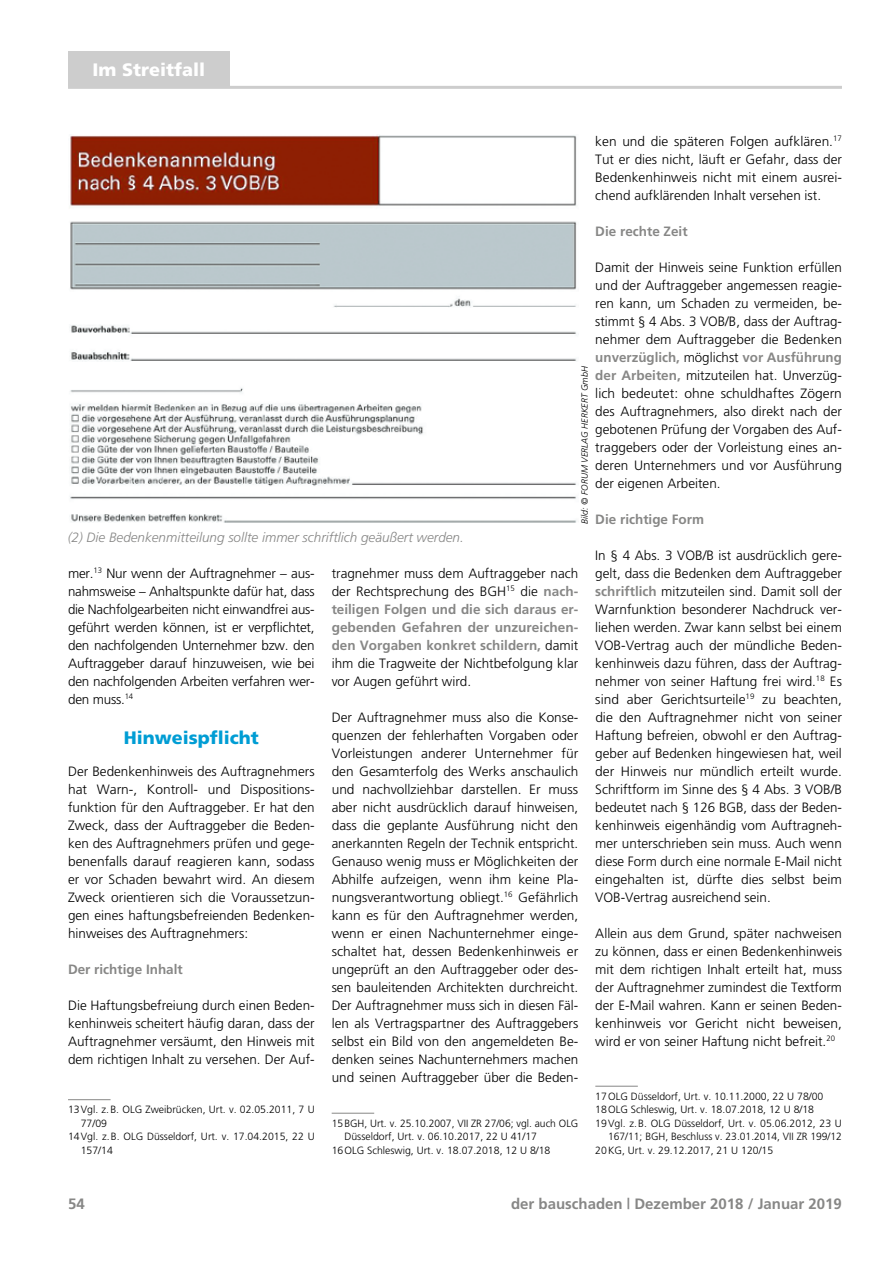
<style>
.page{position:relative;width:893px;height:1263px;background:#fff}
.page>*{position:absolute;margin:0;border:0;box-sizing:border-box;transform-origin:0 0}
.t1{font:18px "A Frutiger Black";color:#009dd4}
.t2{font:18px "A Frutiger Black";color:#fff}
.t3{font:700 15px "A Frutiger";color:#878786}
.t4{font:13.5px/18px "A Frutiger Light";color:#000;text-align:justify}
.t5{font:700 13.5px/18px "A Frutiger";color:#878786;text-align:justify}
.t6{font:italic 13.5px "A Frutiger Light";color:#878786}
.t7{font:10.5px "A Frutiger Light";color:#000}
.t8{font:italic 9px "A Frutiger Light";color:#000}
.s1{font-family:"A Frutiger Light";font-weight:400;color:#000}
.s2{font-family:"A Frutiger";font-weight:700;color:#878786}
</style>
<div class="page">
<hr style="left:68px;top:86px;width:774px;height:3px;background:#cdcdcd">
<div style="left:68px;top:51px;width:162px;height:35px;background:#cdcdcd"></div>
<hr style="left:68px;top:1099px;width:43px;height:1px;background:#878786">
<hr style="left:332px;top:1113px;width:42px;height:1px;background:#878786">
<hr style="left:595px;top:1086px;width:43px;height:1px;background:#878786">
<img style="left:70px;top:135px;width:507px;height:388px">
<h1 class="t2" style="left:93px;top:57px;width:114px">Im Streitfall</h1>
<p class="t4" style="left:595px;top:131px;width:248px">ken und die späteren Folgen aufklären.<sup>17<br></sup>Tut er dies nicht, läuft er Gefahr, dass der Bedenkenhinweis nicht mit einem ausrei&shy;chend aufklärenden Inhalt versehen ist.</p>
<p class="t5" style="left:595px;top:221px;width:94px">Die rechte Zeit</p>
<p class="t4" style="left:595px;top:257px;width:248px">Damit der Hinweis seine Funktion erfüllen und der Auftraggeber angemessen reagie&shy;ren kann, um Schaden zu vermeiden, be&shy;stimmt § 4 Abs. 3 VOB/B, dass der Auftrag&shy;nehmer dem Auftraggeber die Bedenken</p>
<p class="t5" style="left:595px;top:347px;width:248px">unverzüglich, <span class="s1">möglichst</span> vor Ausführung</p>
<p class="t4" style="left:595px;top:365px;width:248px"><span class="s2">der Arbeiten,</span> mitzuteilen hat. Unverzüg&shy;lich bedeutet: ohne schuldhaftes Zögern des Auftragnehmers, also direkt nach der gebotenen Prüfung der Vorgaben des Auf&shy;traggebers oder der Vorleistung eines an&shy;deren Unternehmers und vor Ausführung der eigenen Arbeiten.</p>
<p class="t5" style="left:595px;top:509px;width:110px">Die richtige Form</p>
<p class="t4" style="left:595px;top:545px;width:248px">In § 4 Abs. 3 VOB/B ist ausdrücklich gere&shy;gelt, dass die Bedenken dem Auftraggeber <span class="s2">schriftlich</span> mitzuteilen sind. Damit soll der Warnfunktion besonderer Nachdruck ver&shy;liehen werden. Zwar kann selbst bei einem VOB-Vertrag auch der mündliche Beden&shy;kenhinweis dazu führen, dass der Auftrag&shy;nehmer von seiner Haftung frei wird.<sup>18</sup> Es sind aber Gerichtsurteile<sup>19</sup> zu beachten, die den Auftragnehmer nicht von seiner Haftung befreien, obwohl er den Auftrag&shy;geber auf Bedenken hingewiesen hat, weil der Hinweis nur mündlich erteilt wurde.<br>Schriftform im Sinne des § 4 Abs. 3 VOB/B bedeutet nach § 126 BGB, dass der Beden&shy;kenhinweis eigenhändig vom Auftragneh&shy;mer unterschrieben sein muss. Auch wenn diese Form durch eine normale E-Mail nicht eingehalten ist, dürfte dies selbst beim VOB-Vertrag ausreichend sein.</p>
<p class="t4" style="left:595px;top:923px;width:248px">Allein aus dem Grund, später nachweisen zu können, dass er einen Bedenkenhinweis mit dem richtigen Inhalt erteilt hat, muss der Auftragnehmer zumindest die Textform der E-Mail wahren. Kann er seinen Beden&shy;kenhinweis vor Gericht nicht beweisen, wird er von seiner Haftung nicht befreit.<sup>20</sup></p>
<p class="t8" style="left:578px;top:524px;width:159px;rotate:-90deg">Bild: © FORUM VERLAG HERKERT GmbH</p>
<p class="t6" style="left:68px;top:527px;width:398px">(2) Die Bedenkenmitteilung sollte immer schriftlich geäußert werden.</p>
<p class="t4" style="left:68px;top:563px;width:248px">mer.<sup>13</sup> Nur wenn der Auftragnehmer – aus&shy;nahmsweise – Anhaltspunkte dafür hat, dass die Nachfolgearbeiten nicht einwandfrei aus&shy;geführt werden können, ist er verpflichtet, den nachfolgenden Unternehmer bzw. den Auftraggeber darauf hinzuweisen, wie bei den nachfolgenden Arbeiten verfahren wer&shy;den muss.<sup>14</sup></p>
<h1 class="t1" style="left:124px;top:725px;width:137px">Hinweispflicht</h1>
<p class="t4" style="left:68px;top:761px;width:248px">Der Bedenkenhinweis des Auftragnehmers hat Warn-, Kontroll- und Dispositions&shy;funktion für den Auftraggeber. Er hat den Zweck, dass der Auftraggeber die Beden&shy;ken des Auftragnehmers prüfen und gege&shy;benenfalls darauf reagieren kann, sodass er vor Schaden bewahrt wird. An diesem Zweck orientieren sich die Voraussetzun&shy;gen eines haftungsbefreienden Bedenken&shy;hinweises des Auftragnehmers:</p>
<p class="t5" style="left:68px;top:959px;width:116px">Der richtige Inhalt</p>
<p class="t4" style="left:68px;top:995px;width:248px">Die Haftungsbefreiung durch einen Beden&shy;kenhinweis scheitert häufig daran, dass der Auftragnehmer versäumt, den Hinweis mit dem richtigen Inhalt zu versehen. Der Auf-</p>
<p class="t7" style="left:68px;top:1102px;width:248px">13Vgl. z.B. OLG Zweibrücken, Urt. v. 02.05.2011, 7 U</p>
<p class="t7" style="left:81px;top:1115px;width:28px">77/09</p>
<p class="t7" style="left:68px;top:1129px;width:248px">14Vgl. z.B. OLG Düsseldorf, Urt. v. 17.04.2015, 22 U</p>
<p class="t7" style="left:81px;top:1142px;width:34px">157/14</p>
<p class="t4" style="left:332px;top:563px;width:248px">tragnehmer muss dem Auftraggeber nach der Rechtsprechung des BGH<sup>15</sup> die <span class="s2">nach-</span></p>
<p class="t5" style="left:332px;top:599px;width:248px">teiligen Folgen und die sich daraus er&shy;gebenden Gefahren der unzureichen&shy;den Vorgaben konkret schildern, <span class="s1">damit</span></p>
<p class="t4" style="left:332px;top:653px;width:248px">ihm die Tragweite der Nichtbefolgung klar vor Augen geführt wird.</p>
<p class="t4" style="left:332px;top:707px;width:248px">Der Auftragnehmer muss also die Konse&shy;quenzen der fehlerhaften Vorgaben oder Vorleistungen anderer Unternehmer für den Gesamterfolg des Werks anschaulich und nachvollziehbar darstellen. Er muss aber nicht ausdrücklich darauf hinweisen, dass die geplante Ausführung nicht den anerkannten Regeln der Technik entspricht.<br>Genauso wenig muss er Möglichkeiten der Abhilfe aufzeigen, wenn ihm keine Pla&shy;nungsverantwortung obliegt.<sup>16</sup> Gefährlich kann es für den Auftragnehmer werden, wenn er einen Nachunternehmer einge&shy;schaltet hat, dessen Bedenkenhinweis er ungeprüft an den Auftraggeber oder des&shy;sen bauleitenden Architekten durchreicht.<br>Der Auftragnehmer muss sich in diesen Fäl&shy;len als Vertragspartner des Auftraggebers selbst ein Bild von den angemeldeten Be&shy;denken seines Nachunternehmers machen und seinen Auftraggeber über die Beden-</p>
<p class="t7" style="left:332px;top:1115px;width:248px">15BGH, Urt. v. 25.10.2007, VII ZR 27/06; vgl. auch OLG</p>
<p class="t7" style="left:344px;top:1129px;width:194px">Düsseldorf, Urt. v. 06.10.2017, 22 U 41/17</p>
<p class="t7" style="left:332px;top:1142px;width:220px">16OLG Schleswig, Urt. v. 18.07.2018, 12 U 8/18</p>
<p class="t7" style="left:595px;top:1088px;width:230px">17OLG Düsseldorf, Urt. v. 10.11.2000, 22 U 78/00</p>
<p class="t7" style="left:595px;top:1102px;width:220px">18OLG Schleswig, Urt. v. 18.07.2018, 12 U 8/18</p>
<p class="t7" style="left:595px;top:1115px;width:248px">19Vgl. z.B. OLG Düsseldorf, Urt. v. 05.06.2012, 23 U</p>
<p class="t7" style="left:608px;top:1129px;width:235px">167/11; BGH, Beschluss v. 23.01.2014, VII ZR 199/12</p>
<p class="t7" style="left:595px;top:1142px;width:179px">20KG, Urt. v. 29.12.2017, 21 U 120/15</p>
<p class="t3" style="left:68px;top:1192px;width:18px">54</p>
<p class="t3" style="left:511px;top:1192px;width:332px">der bauschaden | Dezember 2018 / Januar 2019</p>
</div>
